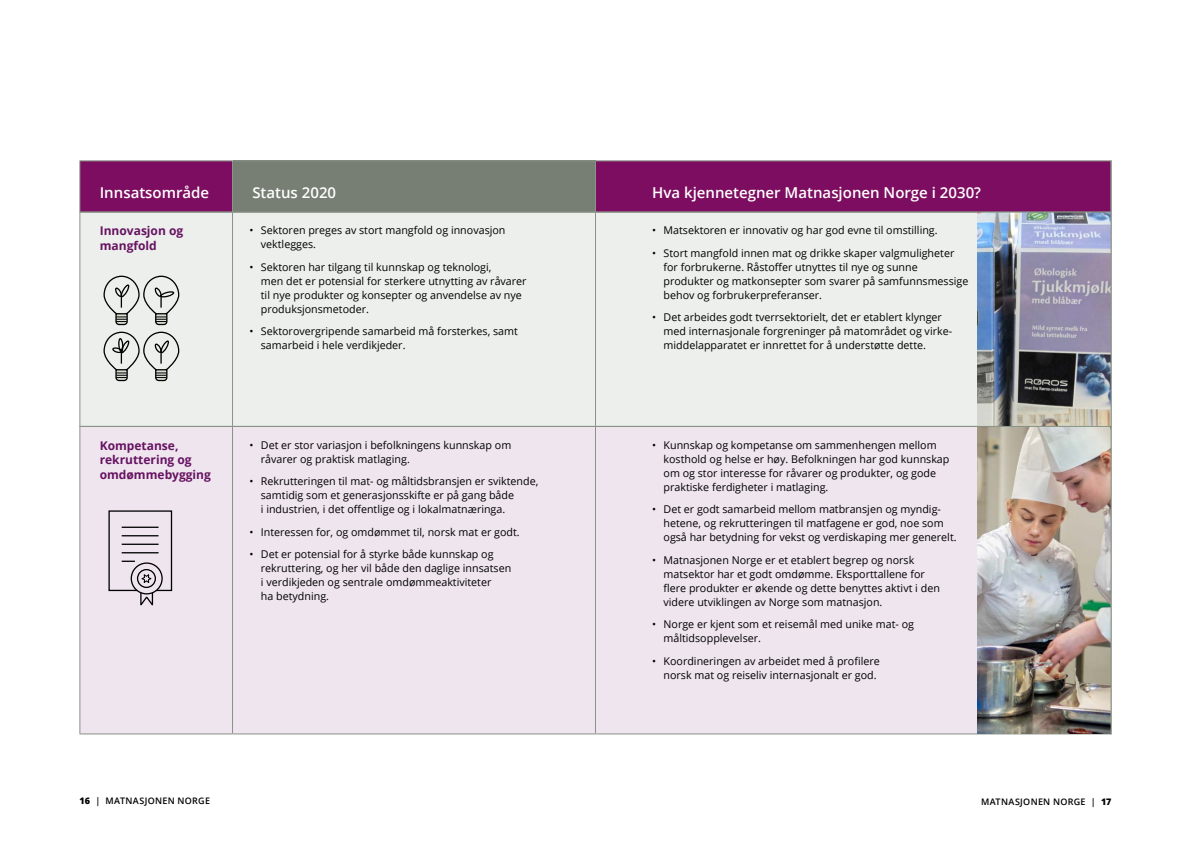
<style>
.page{position:relative;width:1191px;height:842px;background:#fff}
.page>*{position:absolute;margin:0;border:0;box-sizing:border-box;transform-origin:0 0}
.t1{font:600 15px "Open Sans";color:#fff}
.Tabelltittel{font:700 12px/14.4px "Open Sans";color:#661361}
.Tabelltekst{font:10.7px/14px "Open Sans";color:#000}
.t2{font:600 9px "Open Sans";letter-spacing:.035em;color:#000}
.s1{font-weight:800}
</style>
<div class="page">
<div style="left:80px;top:161px;width:1030px;height:51px;background:#7d0d60"></div>
<div style="left:232px;top:161px;width:363px;height:51px;background:#777f74"></div>
<div style="left:80px;top:213px;width:897px;height:213px;background:#edefec"></div>
<div style="left:80px;top:427px;width:897px;height:306px;background:#efe5ef"></div>
<hr style="left:79px;top:160px;width:153px;height:1px;background:#8a9387">
<hr style="left:79px;top:161px;width:1px;height:51px;background:#8a9387">
<hr style="left:232px;top:160px;width:363px;height:1px;background:#8a9387">
<hr style="left:232px;top:161px;width:1px;height:51px;background:#8a9387">
<hr style="left:595px;top:160px;width:516px;height:1px;background:#8a9387">
<hr style="left:595px;top:161px;width:1px;height:51px;background:#8a9387">
<hr style="left:79px;top:213px;width:1px;height:213px;background:#8a9387">
<hr style="left:232px;top:213px;width:1px;height:213px;background:#8a9387">
<hr style="left:595px;top:213px;width:1px;height:213px;background:#8a9387">
<hr style="left:79px;top:427px;width:1px;height:306px;background:#8a9387">
<hr style="left:232px;top:427px;width:1px;height:306px;background:#8a9387">
<hr style="left:595px;top:427px;width:1px;height:306px;background:#8a9387">
<hr style="left:79px;top:733px;width:153px;height:1px;background:#8a9387">
<hr style="left:232px;top:733px;width:363px;height:1px;background:#8a9387">
<hr style="left:595px;top:733px;width:516px;height:1px;background:#8a9387">
<img style="left:977px;top:213px;width:133px;height:520px">
<svg style="left:103px;top:275px;width:77px;height:107px;background:#c9cbc8"></svg>
<div style="left:108px;top:510px;width:64px;height:81px;border:1px solid #000"></div>
<hr style="left:122px;top:527px;width:37px;height:1px;background:#000">
<hr style="left:122px;top:535px;width:37px;height:1px;background:#000">
<hr style="left:122px;top:544px;width:37px;height:1px;background:#000">
<hr style="left:122px;top:552px;width:37px;height:1px;background:#000">
<svg style="left:122px;top:561px;width:13px;height:1px"></svg>
<svg style="left:131px;top:563px;width:31px;height:31px"></svg>
<div style="left:131px;top:562px;width:32px;height:32px;border:1px solid #000;border-radius:50%"></div>
<div style="left:137px;top:569px;width:19px;height:19px;border:1px solid #000;border-radius:50%"></div>
<svg style="left:139px;top:570px;width:15px;height:36px"></svg>
<hr style="left:79px;top:426px;width:1032px;height:1px;background:#8a9387">
<hr style="left:1110px;top:160px;width:1px;height:574px;background:#8a9387">
<hr style="left:79px;top:212px;width:1032px;height:1px;background:#8a9387">
<h1 class="t1" style="left:100px;top:182px;width:111px">Innsatsområde</h1>
<h1 class="t1" style="left:252px;top:182px;width:85px">Status 2020</h1>
<h1 class="t1" style="left:652px;top:182px;width:330px">Hva kjennetegner Matnasjonen Norge i 2030?</h1>
<p class="Tabelltittel" style="left:100px;top:224px;width:85px">Innovasjon og mangfold</p>
<p class="Tabelltekst" style="left:261px;top:223px;width:246px;text-indent:-11px">• Sektoren preges av stort mangfold og innovasjon vektlegges.</p>
<p class="Tabelltekst" style="left:261px;top:260px;width:267px;text-indent:-11px">• Sektoren har tilgang til kunnskap og teknologi,<br>men det er potensial for sterkere utnytting av råvarer til nye produkter og konsepter og anvendelse av nye produksjonsmetoder.</p>
<p class="Tabelltekst" style="left:261px;top:324px;width:258px;text-indent:-11px">• Sektorovergripende samarbeid må forsterkes, samt samarbeid i hele verdikjeder.</p>
<p class="Tabelltekst" style="left:652px;top:223px;width:287px">• Matsektoren er innovativ og har god evne til omstilling.</p>
<p class="Tabelltekst" style="left:663px;top:246px;width:306px;text-indent:-11px">• Stort mangfold innen mat og drikke skaper valgmuligheter for forbrukerne. Råstoffer utnyttes til nye og sunne produkter og matkonsepter som svarer på samfunnsmessige behov og forbrukerpreferanser.</p>
<p class="Tabelltekst" style="left:663px;top:310px;width:289px;text-indent:-11px">• Det arbeides godt tverrsektorielt, det er etablert klynger med internasjonale forgreninger på matområdet og virke&shy;middelapparatet er innrettet for å understøtte dette.</p>
<p class="Tabelltittel" style="left:100px;top:438px;width:113px">Kompetanse, rekruttering og omdømmebygging</p>
<p class="Tabelltekst" style="left:261px;top:438px;width:252px;text-indent:-11px">• Det er stor variasjon i befolkningens kunnskap om råvarer og praktisk matlaging.</p>
<p class="Tabelltekst" style="left:261px;top:474px;width:279px;text-indent:-11px">• Rekrutteringen til mat- og måltidsbransjen er sviktende, samtidig som et generasjonsskifte er på gang både<br>i industrien, i det offentlige og i lokalmatnæringa.</p>
<p class="Tabelltekst" style="left:249px;top:525px;width:272px">• Interessen for, og omdømmet til, norsk mat er godt.</p>
<p class="Tabelltekst" style="left:261px;top:547px;width:252px;text-indent:-11px">• Det er potensial for å styrke både kunnskap og rekruttering, og her vil både den daglige innsatsen i verdikjeden og sentrale omdømmeaktiviteter<br>ha betydning.</p>
<p class="Tabelltekst" style="left:663px;top:438px;width:287px;text-indent:-11px">• Kunnskap og kompetanse om sammenhengen mellom kosthold og helse er høy. Befolkningen har god kunnskap om og stor interesse for råvarer og produkter, og gode praktiske ferdigheter i matlaging.</p>
<p class="Tabelltekst" style="left:663px;top:502px;width:294px;text-indent:-11px">• Det er godt samarbeid mellom matbransjen og myndig&shy;hetene, og rekrutteringen til matfagene er god, noe som også har betydning for vekst og verdiskaping mer generelt.</p>
<p class="Tabelltekst" style="left:663px;top:553px;width:278px;text-indent:-11px">• Matnasjonen Norge er et etablert begrep og norsk matsektor har et godt omdømme. Eksporttallene for flere produkter er økende og dette benyttes aktivt i den videre utviklingen av Norge som matnasjon.</p>
<p class="Tabelltekst" style="left:663px;top:617px;width:252px;text-indent:-11px">• Norge er kjent som et reisemål med unike mat- og måltidsopplevelser.</p>
<p class="Tabelltekst" style="left:652px;top:654px;width:229px;text-align:right">• Koordineringen av arbeidet med å profilere norsk mat og reiseliv internasjonalt er god.</p>
<p class="t2" style="left:79px;top:795px;width:132px"><span class="s1">16</span> | MATNASJONEN NORGE</p>
<p class="t2" style="left:981px;top:795px;width:132px">MATNASJONEN NORGE | <span class="s1">17</span></p>
</div>
